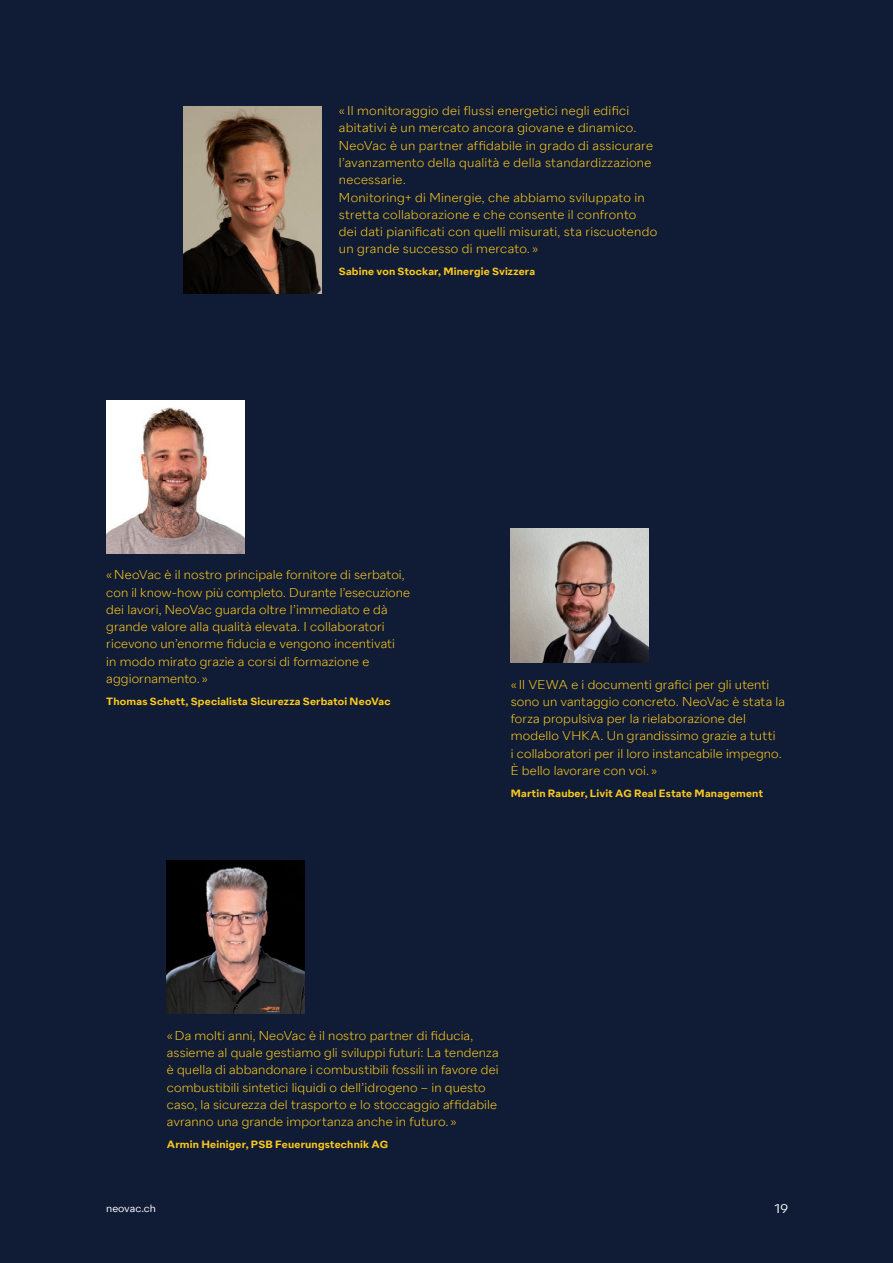
<style>
.page{position:relative;width:893px;height:1263px;background:#101b36}
.page>*{position:absolute;margin:0;border:0;box-sizing:border-box;transform-origin:0 0}
.t1{font:300 12.75px/17.2px "Neo Vac Sans";letter-spacing:.01em;color:#fecb1b}
.t2{font:12.75px "Neo Vac Sans";color:#fff}
.t3{font:600 10.5px "Neo Vac Sans";letter-spacing:.02em;color:#fecb1b}
.t4{font:10.5px "Neo Vac Sans";color:#fff}
</style>
<div class="page">
<img style="left:184px;top:106px;width:138px;height:187px">
<img style="left:167px;top:861px;width:138px;height:153px">
<img style="left:511px;top:528px;width:138px;height:135px">
<img style="left:106px;top:400px;width:138px;height:153px">
<p class="t1" style="left:339px;top:102px;width:320px">« Il monitoraggio dei flussi energetici negli edifici abitativi è un mercato ancora giovane e dinamico.<br>NeoVac è un partner affidabile in grado di assicurare l’avanzamento della qualità e della standardizzazione necessarie.<br>Monitoring+ di Minergie, che abbiamo sviluppato in stretta collaborazione e che consente il confronto dei dati pianificati con quelli misurati, sta riscuotendo un grande successo di mercato. »</p>
<p class="t3" style="left:339px;top:265px;width:198px">Sabine von Stockar, Minergie Svizzera</p>
<p class="t1" style="left:106px;top:566px;width:305px">« NeoVac è il nostro principale fornitore di serbatoi, con il know-how più completo. Durante l’esecuzione dei lavori, NeoVac guarda oltre l’immediato e dà grande valore alla qualità elevata. I collaboratori ricevono un’enorme fiducia e vengono incentivati<br>in modo mirato grazie a corsi di formazione e aggiornamento. »</p>
<p class="t3" style="left:106px;top:695px;width:286px">Thomas Schett, Specialista Sicurezza Serbatoi NeoVac</p>
<p class="t1" style="left:511px;top:676px;width:276px">« Il VEWA e i documenti grafici per gli utenti sono un vantaggio concreto. NeoVac è stata la forza propulsiva per la rielaborazione del modello VHKA. Un grandissimo grazie a tutti<br>i collaboratori per il loro instancabile impegno.<br>È bello lavorare con voi. »</p>
<p class="t3" style="left:511px;top:787px;width:254px">Martin Rauber, Livit AG Real Estate Management</p>
<p class="t1" style="left:167px;top:1027px;width:333px">« Da molti anni, NeoVac è il nostro partner di fiducia, assieme al quale gestiamo gli sviluppi futuri: La tendenza è quella di abbandonare i combustibili fossili in favore dei combustibili sintetici liquidi o dell’idrogeno – in questo caso, la sicurezza del trasporto e lo stoccaggio affidabile avranno una grande importanza anche in futuro. »</p>
<p class="t3" style="left:167px;top:1138px;width:223px">Armin Heiniger, PSB Feuerungstechnik AG</p>
<p class="t4" style="left:106px;top:1202px;width:51px">neovac.ch</p>
<p class="t2" style="left:775px;top:1201px;width:15px">19</p>
</div>
